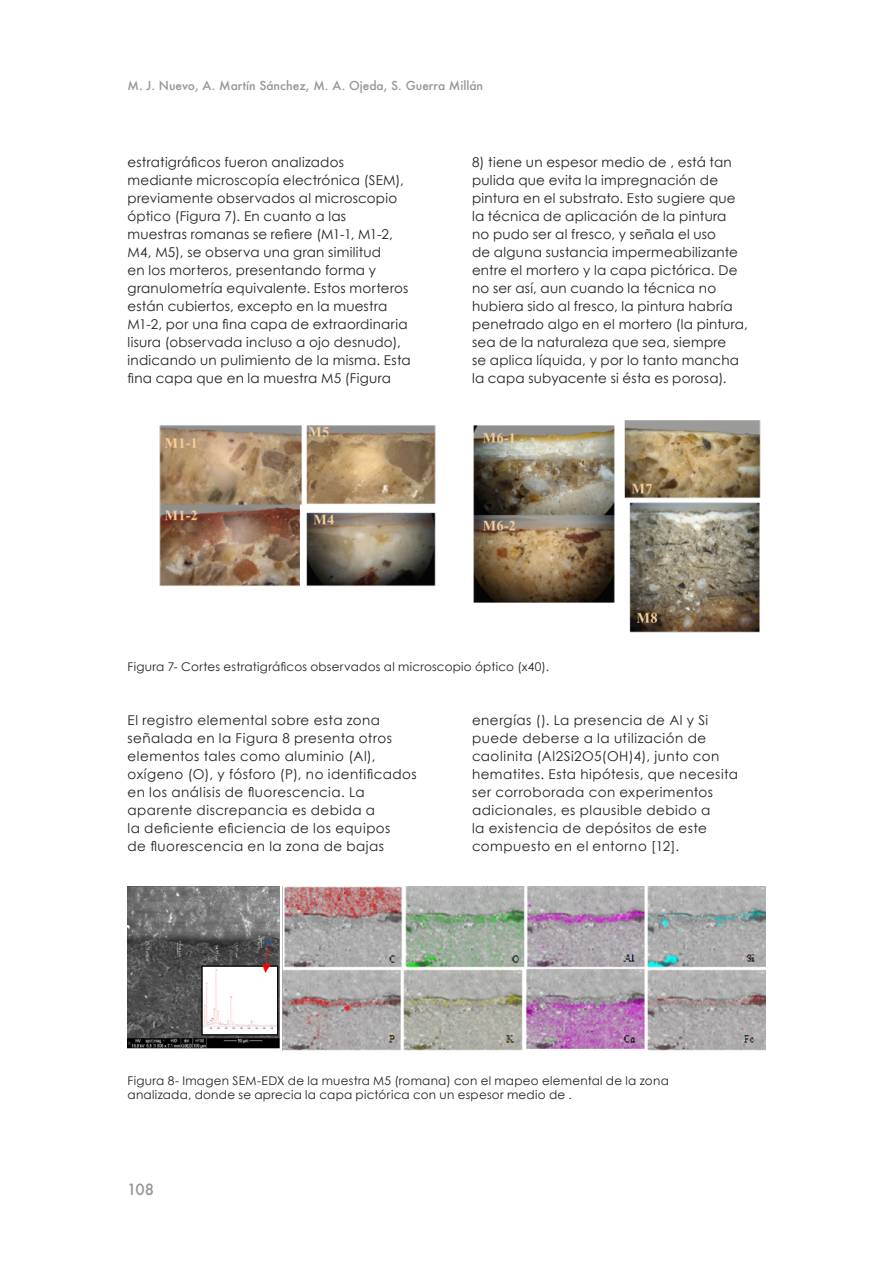
<style>
.page{position:relative;width:893px;height:1263px;background:#fff}
.page>*{position:absolute;margin:0;border:0;box-sizing:border-box;transform-origin:0 0}
.t1{font:500 15px "Futura";color:#939598}
._4__texto_normal{font:13.5px/18px "Century Gothic";letter-spacing:.02em;color:#231f20}
._6__Legenda{font:12px/14.4px "Century Gothic";letter-spacing:.02em;color:#231f20}
.t2{font:500 12px "Futura";color:#939598}
</style>
<div class="page">
<img style="left:159px;top:420px;width:602px;height:213px">
<img style="left:128px;top:887px;width:637px;height:164px">
<p class="t2" style="left:128px;top:77px;width:357px">M. J. Nuevo, A. Martín Sánchez, M. A. Ojeda, S. Guerra Millán</p>
<p class="_4__texto_normal" style="left:128px;top:153px;width:285px">estratigráficos fueron analizados mediante microscopía electrónica (SEM), previamente observados al microscopio óptico (Figura 7). En cuanto a las<br>muestras romanas se refiere (M1-1, M1-2, M4, M5), se observa una gran similitud<br>en los morteros, presentando forma y granulometría equivalente. Estos morteros están cubiertos, excepto en la muestra M1-2, por una fina capa de extraordinaria lisura (observada incluso a ojo desnudo), indicando un pulimiento de la misma. Esta fina capa que en la muestra M5 (Figura</p>
<p class="_4__texto_normal" style="left:472px;top:153px;width:277px">8) tiene un espesor medio de , está tan pulida que evita la impregnación de pintura en el substrato. Esto sugiere que la técnica de aplicación de la pintura<br>no pudo ser al fresco, y señala el uso<br>de alguna sustancia impermeabilizante entre el mortero y la capa pictórica. De no ser así, aun cuando la técnica no hubiera sido al fresco, la pintura habría penetrado algo en el mortero (la pintura, sea de la naturaleza que sea, siempre<br>se aplica líquida, y por lo tanto mancha la capa subyacente si ésta es porosa).</p>
<p class="_6__Legenda" style="left:128px;top:659px;width:423px">Figura 7- Cortes estratigráficos observados al microscopio óptico (x40).</p>
<p class="_4__texto_normal" style="left:128px;top:711px;width:291px">El registro elemental sobre esta zona señalada en la Figura 8 presenta otros elementos tales como aluminio (Al), oxígeno (O), y fósforo (P), no identificados en los análisis de fluorescencia. La aparente discrepancia es debida a<br>la deficiente eficiencia de los equipos<br>de fluorescencia en la zona de bajas</p>
<p class="_4__texto_normal" style="left:472px;top:711px;width:268px">energías (). La presencia de Al y Si puede deberse a la utilización de caolinita (Al2Si2O5(OH)4), junto con hematites. Esta hipótesis, que necesita ser corroborada con experimentos adicionales, es plausible debido a<br>la existencia de depósitos de este compuesto en el entorno [12].</p>
<p class="_6__Legenda" style="left:128px;top:1073px;width:543px">Figura 8- Imagen SEM-EDX de la muestra M5 (romana) con el mapeo elemental de la zona analizada, donde se aprecia la capa pictórica con un espesor medio de .</p>
<p class="t1" style="left:127px;top:1179px;width:28px">108</p>
</div>
